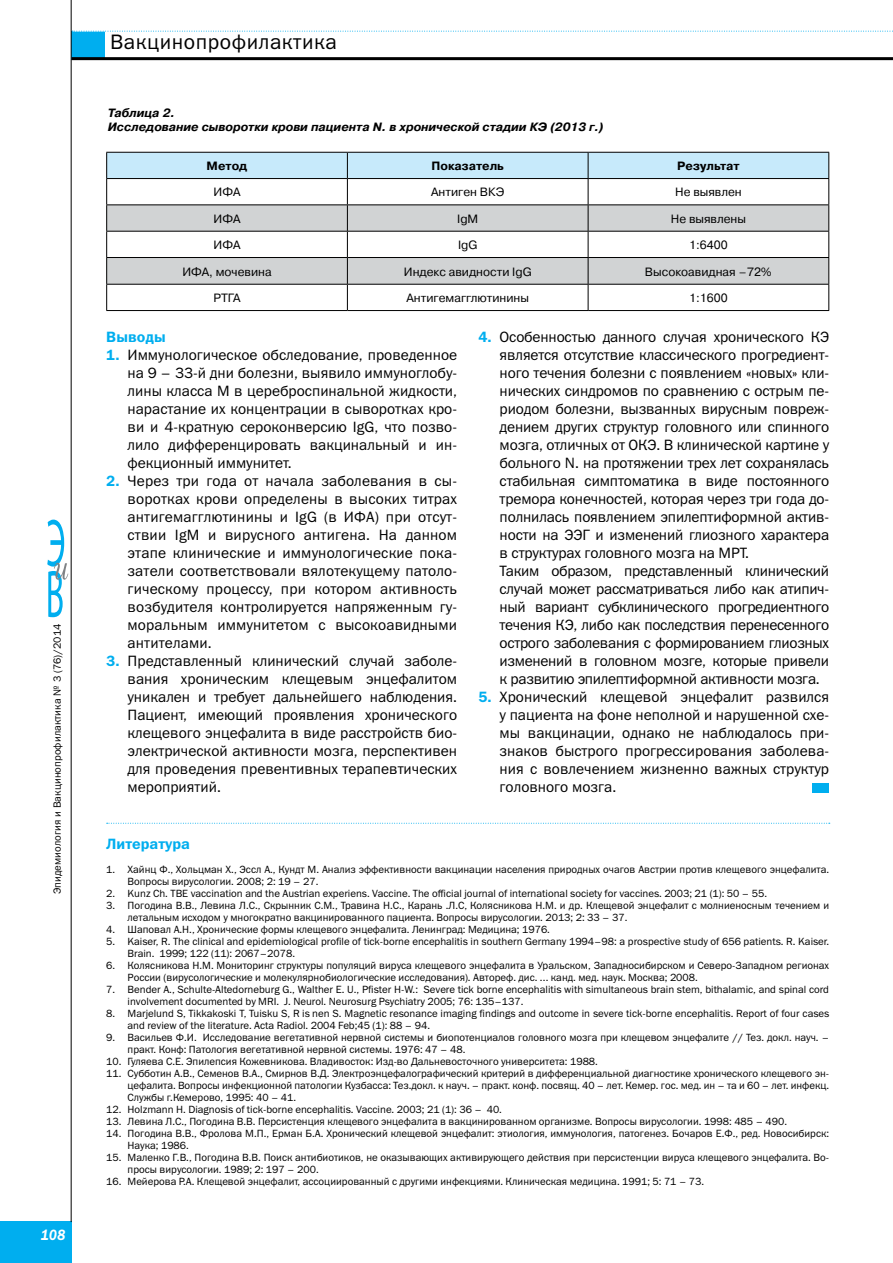
<style>
.page{position:relative;width:893px;height:1263px;background:#fff}
.page>*{position:absolute;margin:0;border:0;box-sizing:border-box;transform-origin:0 0}
.t1{font:21px "Franklin Gothic Book C";letter-spacing:.025em;color:#000}
.t2{font:15px/18px "Franklin Gothic Book C";letter-spacing:-.01em;color:#000;text-align:justify}
.t3{font:15px "Franklin Gothic Demi C";color:#00aeef}
.t4{font:italic 15px "Franklin Gothic Demi C";color:#fff;scale:.9 1}
.t5{font:12px "Pragmatica C";color:#000}
.t6{font:italic 700 12px/14.2px "Pragmatica C";color:#000}
.t7{font:700 12px "Pragmatica C";color:#000}
.t8{font:10.5px/12px "Franklin Gothic Book C";color:#000}
.s1{font-family:"Franklin Gothic Book C"}
.s2{font-family:"Franklin Gothic Demi C";color:#00aeef}
</style>
<div class="page">
<div style="left:0;top:1222px;width:71px;height:41px;background:#00aeef"></div>
<div style="left:71px;top:31px;width:34px;height:29px;background:#00aeef"></div>
<svg style="left:72px;top:31px;width:821px;height:1px"></svg>
<hr style="left:72px;top:57px;width:821px;height:3px;background:#000">
<svg style="left:47px;top:520px;width:21px;height:97px"></svg>
<hr style="left:71px;top:0;width:1px;height:1222px;background:#000">
<svg style="left:106px;top:152px;width:723px;height:158px"></svg>
<hr style="left:106px;top:310px;width:241px;height:1px;background:#000">
<hr style="left:347px;top:310px;width:241px;height:1px;background:#000">
<hr style="left:588px;top:310px;width:241px;height:1px;background:#000">
<svg style="left:107px;top:823px;width:723px;height:1px"></svg>
<div style="left:812px;top:783px;width:17px;height:9px;background:#00aeef"></div>
<p class="t8" style="left:51px;top:894px;width:272px;rotate:-90deg">Эпидемиология и Вакцинопрофилактика № 3 (76)/2014</p>
<h2 class="t4" style="left:40px;top:1226px;width:29px">108</h2>
<h1 class="t1" style="left:110px;top:31px;width:228px">Вакцинопрофилактика</h1>
<p class="t6" style="left:108px;top:106px;width:498px">Таблица 2.<br>Исследование сыворотки крови пациента N. в хронической стадии КЭ (2013 г.)</p>
<p class="t7" style="left:207px;top:159px;width:42px">Метод</p>
<p class="t7" style="left:431px;top:159px;width:74px">Показатель</p>
<p class="t7" style="left:677px;top:159px;width:64px">Результат</p>
<p class="t5" style="left:214px;top:186px;width:28px">ИФА</p>
<p class="t5" style="left:431px;top:186px;width:75px">Антиген ВКЭ</p>
<p class="t5" style="left:675px;top:186px;width:68px">Не выявлен</p>
<p class="t5" style="left:214px;top:212px;width:28px">ИФА</p>
<p class="t5" style="left:457px;top:212px;width:23px">IgМ</p>
<p class="t5" style="left:671px;top:212px;width:77px">Не выявлены</p>
<p class="t5" style="left:214px;top:238px;width:28px">ИФА</p>
<p class="t5" style="left:458px;top:238px;width:21px">IgG</p>
<p class="t5" style="left:689px;top:238px;width:40px">1:6400</p>
<p class="t5" style="left:182px;top:265px;width:91px">ИФА, мочевина</p>
<p class="t5" style="left:404px;top:265px;width:129px">Индекс авидности IgG</p>
<p class="t5" style="left:645px;top:265px;width:128px">Высокоавидная <span class="s1">–</span>72%</p>
<p class="t5" style="left:213px;top:291px;width:29px">РТГА</p>
<p class="t5" style="left:406px;top:291px;width:124px">Антигемагглютинины</p>
<p class="t5" style="left:689px;top:291px;width:40px">1:1600</p>
<h2 class="t3" style="left:106px;top:328px;width:61px">Выводы</h2>
<p class="t2" style="left:128px;top:346px;width:331px;text-indent:-21px"><span class="s2">1.</span> Иммунологическое обследование, проведенное на 9 – 33-й дни болезни, выявило иммуноглобу&shy;лины класса М в цереброспинальной жидкости, нарастание их концентрации в сыворотках кро&shy;ви и 4-кратную сероконверсию IgG, что позво&shy;лило дифференцировать вакцинальный и ин&shy;фекционный иммунитет.</p>
<p class="t2" style="left:128px;top:472px;width:331px;text-indent:-21px"><span class="s2">2.</span> Через три года от начала заболевания в сы&shy;воротках крови определены в высоких титрах антигемагглютинины и IgG (в ИФА) при отсут&shy;ствии IgM и вирусного антигена. На данном этапе клинические и иммунологические пока&shy;затели соответствовали вялотекущему патоло&shy;гическому процессу, при котором активность возбудителя контролируется напряженным гу&shy;моральным иммунитетом с высокоавидными антителами.</p>
<p class="t2" style="left:128px;top:652px;width:331px;text-indent:-21px"><span class="s2">3.</span> Представленный клинический случай заболе&shy;вания хроническим клещевым энцефалитом уникален и требует дальнейшего наблюдения.<br>Пациент, имеющий проявления хронического клещевого энцефалита в виде расстройств био&shy;электрической активности мозга, перспективен для проведения превентивных терапевтических мероприятий.</p>
<p class="t2" style="left:500px;top:328px;width:331px;text-align:left;text-indent:-21px"><span class="s2">4.</span> Особенностью данного случая хронического КЭ является отсутствие классического прогредиент&shy;ного течения болезни с появлением «новых» кли&shy;нических синдромов по сравнению с острым пе&shy;риодом болезни, вызванных вирусным повреж&shy;дением других структур головного или спинного мозга, отличных от ОКЭ. В клинической картине у больного N. на протяжении трех лет сохранялась стабильная симптоматика в виде постоянного тремора конечностей, которая через три года до&shy;полнилась появлением эпилептиформной актив&shy;ности на ЭЭГ и изменений глиозного характера в структурах головного мозга на МРТ.<br>Таким образом, представленный клинический случай может рассматриваться либо как атипич&shy;ный вариант субклинического прогредиентного течения КЭ, либо как последствия перенесенного острого заболевания с формированием глиозных изменений в головном мозге, которые привели к развитию эпилептиформной активности мозга.</p>
<p class="t2" style="left:500px;top:688px;width:331px;text-indent:-21px"><span class="s2">5.</span> Хронический клещевой энцефалит развился у пациента на фоне неполной и нарушенной схе&shy;мы вакцинации, однако не наблюдалось при&shy;знаков быстрого прогрессирования заболева&shy;ния с вовлечением жизненно важных структур головного мозга.</p>
<h2 class="t3" style="left:106px;top:836px;width:85px">Литература</h2>
<p class="t8" style="left:128px;top:864px;width:703px;text-indent:-21px">1. Хайнц Ф., Хольцман Х., Эссл А., Кундт М. Анализ эффективности вакцинации населения природных очагов Австрии против клещевого энцефалита.<br>Вопросы вирусологии. 2008; 2: 19 – 27.</p>
<p class="t8" style="left:106px;top:888px;width:662px">2. Kunz Ch. TBE vaccination and the Austrian experiens. Vaccine. The official journal of international society for vaccines. 2003; 21 (1): 50 – 55.</p>
<p class="t8" style="left:128px;top:900px;width:703px;text-indent:-21px">3. Погодина В.В., Левина Л.С., Скрынник С.М., Травина Н.С., Карань .Л.С, Колясникова Н.М. и др. Клещевой энцефалит с молниеносным течением и летальным исходом у многократно вакцинированного пациента. Вопросы вирусологии. 2013; 2: 33 – 37.</p>
<p class="t8" style="left:106px;top:924px;width:445px">4. Шаповал А.Н., Хронические формы клещевого энцефалита. Ленинград: Медицина; 1976.</p>
<p class="t8" style="left:128px;top:936px;width:703px;text-indent:-21px">5. Kaiser, R. The clinical and epidemiological profile of tick-borne encephalitis in southern Germany 1994–98: a prospective study of 656 patients. R. Kaiser.<br>Brain. 1999; 122 (11): 2067–2078.</p>
<p class="t8" style="left:128px;top:960px;width:703px;text-indent:-21px">6. Колясникова Н.М. Мониторинг структуры популяций вируса клещевого энцефалита в Уральском, Западносибирском и Северо-Западном регионах<br>России (вирусологические и молекулярнобиологические исследования). Автореф. дис. ... канд. мед. наук. Mосква; 2008.</p>
<p class="t8" style="left:128px;top:984px;width:703px;text-indent:-21px">7. Bender A., Schulte-Altedorneburg G., Walther E. U., Pfister H-W.: Severe tick borne encephalitis with simultaneous brain stem, bithalamic, and spinal cord involvement documented by MRI. J. Neurol. Neurosurg Psychiatry 2005; 76: 135–137.</p>
<p class="t8" style="left:128px;top:1008px;width:703px;text-indent:-21px">8. Marjelund S, Tikkakoski T, Tuisku S, R is nen S. Magnetic resonance imaging findings and outcome in severe tick-borne encephalitis. Report of four cases and review of the literature. Acta Radiol. 2004 Feb;45 (1): 88 – 94.</p>
<p class="t8" style="left:128px;top:1032px;width:703px;text-indent:-21px">9. Васильев Ф.И. Исследование вегетативной нервной системы и биопотенциалов головного мозга при клещевом энцефалите // Тез. докл. науч. – практ. Конф: Патология вегетативной нервной системы. 1976: 47 – 48.</p>
<p class="t8" style="left:106px;top:1056px;width:493px">10. Гуляева С.Е. Эпилепсия Кожевникова. Владивосток: Изд-во Дальневосточного университета: 1988.</p>
<p class="t8" style="left:128px;top:1068px;width:703px;text-align:justify;text-indent:-21px">11. Субботин А.В., Семенов В.А., Смирнов В.Д. Электроэнцефалографический критерий в дифференциальной диагностике хронического клещевого эн&shy;цефалита. Вопросы инфекционной патологии Кузбасса: Тез.докл. к науч. – практ. конф. посвящ. 40 – лет. Кемер. гос. мед. ин – та и 60 – лет. инфекц.<br>Службы г.Кемерово, 1995: 40 – 41.</p>
<p class="t8" style="left:106px;top:1104px;width:397px">12. Holzmann H. Diagnosis of tick-borne encephalitis. Vaccine. 2003; 21 (1): 36 – 40.</p>
<p class="t8" style="left:106px;top:1116px;width:682px">13. Левина Л.С., Погодина В.В. Персистенция клещевого энцефалита в вакцинированном организме. Вопросы вирусологии. 1998: 485 – 490.</p>
<p class="t8" style="left:128px;top:1128px;width:703px;text-indent:-21px">14. Погодина В.В., Фролова М.П., Ерман Б.А. Хронический клещевой энцефалит: этиология, иммунология, патогенез. Бочаров Е.Ф., ред. Новосибирск:<br>Наука; 1986.</p>
<p class="t8" style="left:128px;top:1152px;width:703px;text-indent:-21px">15. Маленко Г.В., Погодина В.В. Поиск антибиотиков, не оказывающих активирующего действия при персистенции вируса клещевого энцефалита. Во&shy;просы вирусологии. 1989; 2: 197 – 200.</p>
<p class="t8" style="left:106px;top:1176px;width:599px">16. Мейерова Р.А. Клещевой энцефалит, ассоциированный с другими инфекциями. Клиническая медицина. 1991; 5: 71 – 73.</p>
</div>
